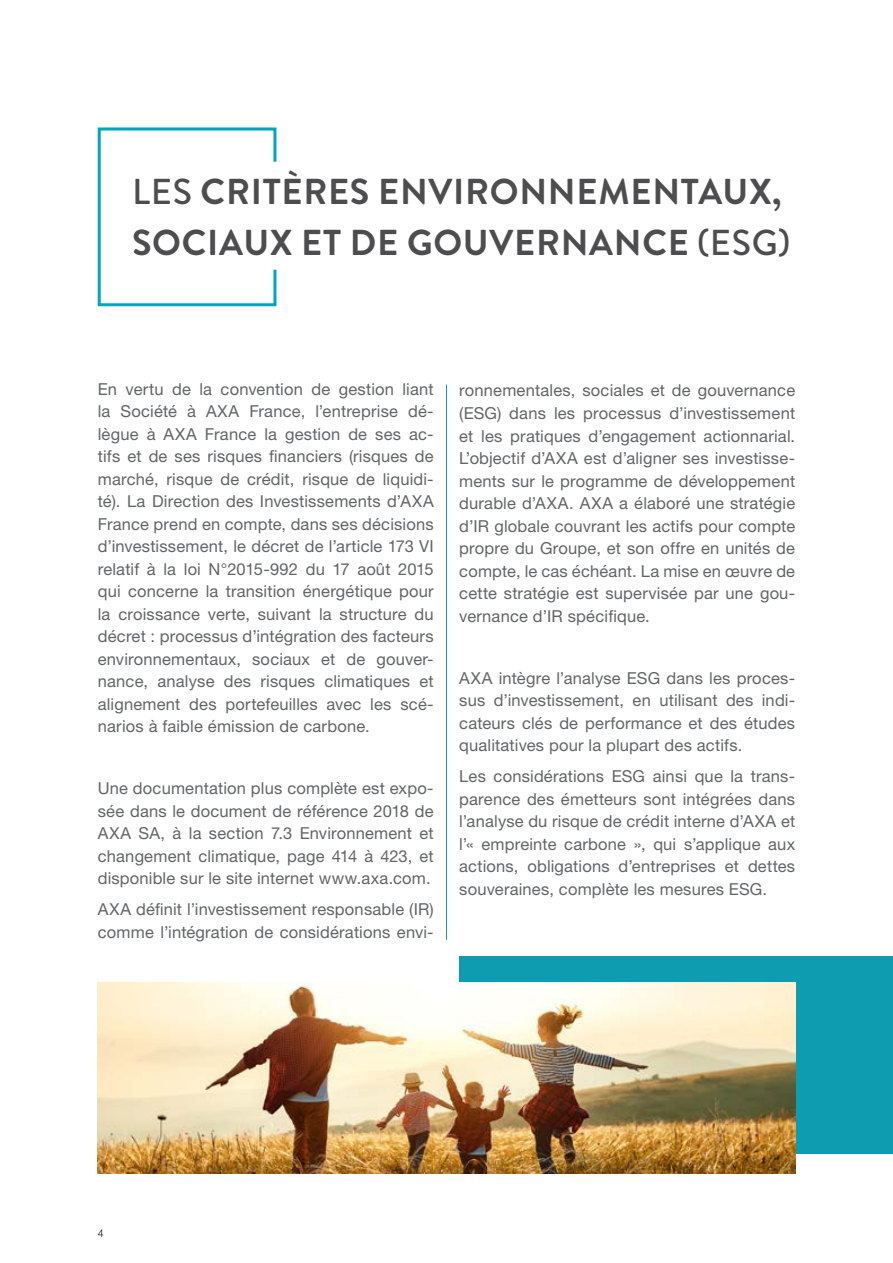
<style>
.page{position:relative;width:893px;height:1263px;background:#fff}
.page>*{position:absolute;margin:0;border:0;box-sizing:border-box;transform-origin:0 0}
.t1{font:700 36px/51px "Brandon Grotesque";letter-spacing:.02em;color:#4d4d4f}
.t2{font:16.5px/22.5px "Helvetica Neue LT Pro";letter-spacing:.01em;color:#636466;text-align:justify}
.t3{font:300 10.5px "Helvetica Neue LT Pro";color:#000}
.s1{font-weight:500}
</style>
<div class="page">
<svg style="left:97px;top:127px;width:180px;height:180px"></svg>
<div style="left:459px;top:957px;width:434px;height:197px;background:#0d9cb0"></div>
<hr style="left:446px;top:385px;width:1px;height:555px;background:#0d9cb0">
<img style="left:98px;top:982px;width:697px;height:192px">
<h1 class="t1" style="left:132px;top:167px;width:660px"><span class="s1">LES</span> CRITÈRES ENVIRONNEMENTAUX,<br>SOCIAUX ET DE GOUVERNANCE <span class="s1">(ESG)</span></h1>
<p class="t2" style="left:98px;top:377px;width:337px">En vertu de la convention de gestion liant la Société à AXA France, l’entreprise dé&shy;lègue à AXA France la gestion de ses ac&shy;tifs et de ses risques financiers (risques de marché, risque de crédit, risque de liquidi&shy;té). La Direction des Investissements d’AXA France prend en compte, dans ses décisions d’investissement, le décret de l’article 173 VI relatif à la loi N°2015-992 du 17 août 2015 qui concerne la transition énergétique pour la croissance verte, suivant la structure du décret : processus d’intégration des facteurs environnementaux, sociaux et de gouver&shy;nance, analyse des risques climatiques et alignement des portefeuilles avec les scé&shy;narios à faible émission de carbone.</p>
<p class="t2" style="left:98px;top:777px;width:337px">Une documentation plus complète est expo&shy;sée dans le document de référence 2018 de AXA SA, à la section 7.3 Environnement et changement climatique, page 414 à 423, et disponible sur le site internet www.axa.com.</p>
<p class="t2" style="left:98px;top:898px;width:337px">AXA définit l’investissement responsable (IR) comme l’intégration de considérations envi-</p>
<p class="t2" style="left:459px;top:379px;width:337px">ronnementales, sociales et de gouvernance (ESG) dans les processus d’investissement et les pratiques d’engagement actionnarial.<br>L’objectif d’AXA est d’aligner ses investisse&shy;ments sur le programme de développement durable d’AXA. AXA a élaboré une stratégie d’IR globale couvrant les actifs pour compte propre du Groupe, et son offre en unités de compte, le cas échéant. La mise en œuvre de cette stratégie est supervisée par une gou&shy;vernance d’IR spécifique.</p>
<p class="t2" style="left:459px;top:666px;width:337px">AXA intègre l’analyse ESG dans les proces&shy;sus d’investissement, en utilisant des indi&shy;cateurs clés de performance et des études qualitatives pour la plupart des actifs.</p>
<p class="t2" style="left:459px;top:765px;width:337px">Les considérations ESG ainsi que la trans&shy;parence des émetteurs sont intégrées dans l’analyse du risque de crédit interne d’AXA et l’« empreinte carbone », qui s’applique aux actions, obligations d’entreprises et dettes souveraines, complète les mesures ESG.</p>
<p class="t3" style="left:98px;top:1227px;width:7px">4</p>
</div>
